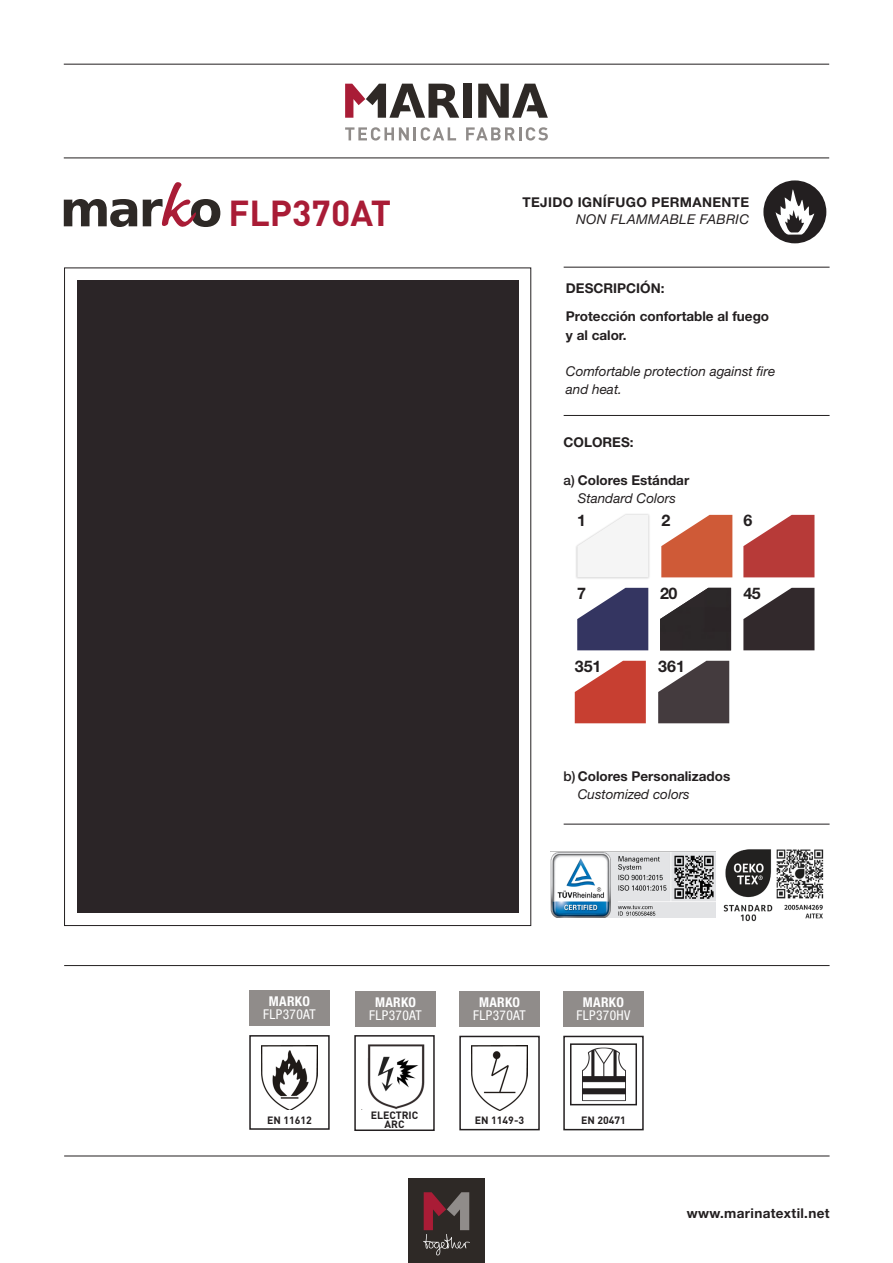
<style>
.page{position:relative;width:893px;height:1263px;background:#fff}
.page>*{position:absolute;margin:0;border:0;box-sizing:border-box;transform-origin:0 0}
.t1{font:700 35.7px "DIN Pro";color:#a91c36}
.t2{font:700 16.05px "Helvetica Neue LT Std";color:#231f20}
.t3{font:700 13.5px "Helvetica Neue LT Std";color:#231f20}
.t4{font:italic 13.5px "Helvetica Neue LT Std";color:#231f20}
.t5{font:700 13.5px "Helvetica Neue LT Std";letter-spacing:.025em;color:#231f20}
.t6{font:condensed 13.5px "Helvetica Neue LT Std";letter-spacing:.025em;color:#fff}
.t7{font:700 condensed 13.5px "Helvetica Neue LT Std";letter-spacing:.025em;color:#fff}
.t8{font:italic 13.5px "Helvetica Neue LT Std";letter-spacing:.025em;color:#231f20}
.t9{font:700 10.5px "DIN Pro";color:#231f20}
.s1{font-weight:500}
</style>
<div class="page">
<hr style="left:64px;top:158px;width:765px;height:1px;background:#231f20">
<hr style="left:64px;top:64px;width:765px;height:1px;background:#231f20">
<hr style="left:64px;top:1155px;width:766px;height:1px;background:#231f20">
<hr style="left:64px;top:965px;width:766px;height:1px;background:#231f20">
<div style="left:77px;top:281px;width:441px;height:632px;background:#2b2527"></div>
<div style="left:408px;top:1178px;width:77px;height:85px;background:#2e2926"></div>
<svg style="left:423px;top:1192px;width:47px;height:63px"></svg>
<hr style="left:564px;top:267px;width:266px;height:1px;background:#231f20">
<hr style="left:564px;top:824px;width:266px;height:1px;background:#231f20">
<div style="left:463px;top:84px;width:8px;height:34px;background:#2e2926"></div>
<svg style="left:478px;top:84px;width:70px;height:34px"></svg>
<svg style="left:345px;top:84px;width:114px;height:34px"></svg>
<svg style="left:345px;top:127px;width:111px;height:14px"></svg>
<svg style="left:466px;top:127px;width:82px;height:14px"></svg>
<hr style="left:564px;top:415px;width:266px;height:1px;background:#231f20">
<svg style="left:64px;top:199px;width:73px;height:28px"></svg>
<svg style="left:143px;top:182px;width:77px;height:45px"></svg>
<div style="left:763px;top:180px;width:63px;height:63px;background:#231f20;border-radius:50%"></div>
<svg style="left:775px;top:189px;width:40px;height:46px"></svg>
<svg style="left:661px;top:515px;width:71px;height:62px"></svg>
<svg style="left:577px;top:588px;width:71px;height:62px"></svg>
<svg style="left:743px;top:515px;width:71px;height:62px"></svg>
<img style="left:660px;top:588px;width:71px;height:62px">
<svg style="left:658px;top:661px;width:71px;height:62px"></svg>
<svg style="left:575px;top:661px;width:71px;height:62px"></svg>
<svg style="left:743px;top:588px;width:71px;height:62px"></svg>
<div style="left:575px;top:513px;width:75px;height:66px;background:#231f20;opacity:.25"></div>
<svg style="left:577px;top:515px;width:71px;height:62px"></svg>
<img style="left:261px;top:1045px;width:57px;height:64px">
<div style="left:249px;top:1035px;width:81px;height:95px;border:2px solid #231f20"></div>
<img style="left:471px;top:1046px;width:57px;height:64px">
<div style="left:459px;top:1036px;width:81px;height:94px;border:2px solid #231f20"></div>
<div style="left:249px;top:990px;width:81px;height:36px;background:#908c8a"></div>
<div style="left:459px;top:991px;width:81px;height:36px;background:#908c8a"></div>
<div style="left:563px;top:1036px;width:81px;height:94px;border:2px solid #231f20"></div>
<div style="left:570px;top:1043px;width:67px;height:62px;border:2px solid #231f20"></div>
<div style="left:563px;top:991px;width:81px;height:36px;background:#908c8a"></div>
<img style="left:572px;top:1046px;width:64px;height:57px">
<div style="left:355px;top:991px;width:81px;height:36px;background:#908c8a"></div>
<div style="left:354px;top:1035px;width:81px;height:96px;border:2px solid #231f20"></div>
<img style="left:362px;top:1045px;width:63px;height:65px">
<img style="left:551px;top:852px;width:164px;height:65px">
<img style="left:723px;top:849px;width:101px;height:73px">
<p class="t1" style="left:228px;top:188px;width:164px">FLP370AT</p>
<p class="t5" style="left:523px;top:194px;width:228px">TEJIDO IGNÍFUGO PERMANENTE</p>
<p class="t8" style="left:576px;top:211px;width:175px">NON FLAMMABLE FABRIC</p>
<p class="t3" style="left:566px;top:280px;width:100px">DESCRIPCIÓN:</p>
<p class="t3" style="left:566px;top:308px;width:205px">Protección confortable al fuego</p>
<p class="t3" style="left:566px;top:326px;width:62px">y al calor.</p>
<p class="t4" style="left:566px;top:363px;width:211px">Comfortable protection against fire</p>
<p class="t4" style="left:566px;top:381px;width:58px">and heat.</p>
<p class="t3" style="left:563px;top:434px;width:72px">COLORES:</p>
<p class="t3" style="left:563px;top:472px;width:127px"><span class="s1">a)</span> Colores Estándar</p>
<p class="t4" style="left:578px;top:490px;width:100px">Standard Colors</p>
<p class="t2" style="left:577px;top:511px;width:10px">1</p>
<p class="t2" style="left:661px;top:511px;width:10px">2</p>
<p class="t2" style="left:577px;top:583px;width:10px">7</p>
<p class="t2" style="left:660px;top:584px;width:19px">20</p>
<p class="t2" style="left:575px;top:656px;width:28px">351</p>
<p class="t2" style="left:658px;top:656px;width:28px">361</p>
<p class="t2" style="left:743px;top:511px;width:10px">6</p>
<p class="t2" style="left:743px;top:584px;width:19px">45</p>
<p class="t3" style="left:563px;top:768px;width:168px"><span class="s1">b)</span> Colores Personalizados</p>
<p class="t4" style="left:578px;top:786px;width:113px">Customized colors</p>
<p class="t7" style="left:269px;top:993px;width:43px">MARKO</p>
<p class="t6" style="left:263px;top:1007px;width:54px">FLP370AT</p>
<p class="t7" style="left:375px;top:994px;width:43px">MARKO</p>
<p class="t6" style="left:369px;top:1007px;width:54px">FLP370AT</p>
<p class="t7" style="left:479px;top:994px;width:43px">MARKO</p>
<p class="t6" style="left:473px;top:1007px;width:54px">FLP370AT</p>
<p class="t7" style="left:583px;top:994px;width:43px">MARKO</p>
<p class="t6" style="left:577px;top:1007px;width:55px">FLP370HV</p>
<p class="t9" style="left:371px;top:1108px;width:49px">ELECTRIC</p>
<p class="t9" style="left:384px;top:1117px;width:22px">ARC</p>
<p class="t9" style="left:267px;top:1113px;width:46px">EN 11612</p>
<p class="t9" style="left:475px;top:1113px;width:51px">EN 1149-3</p>
<p class="t9" style="left:581px;top:1113px;width:46px">EN 20471</p>
<p class="t5" style="left:687px;top:1205px;width:144px">www.marinatextil.net</p>
</div>
